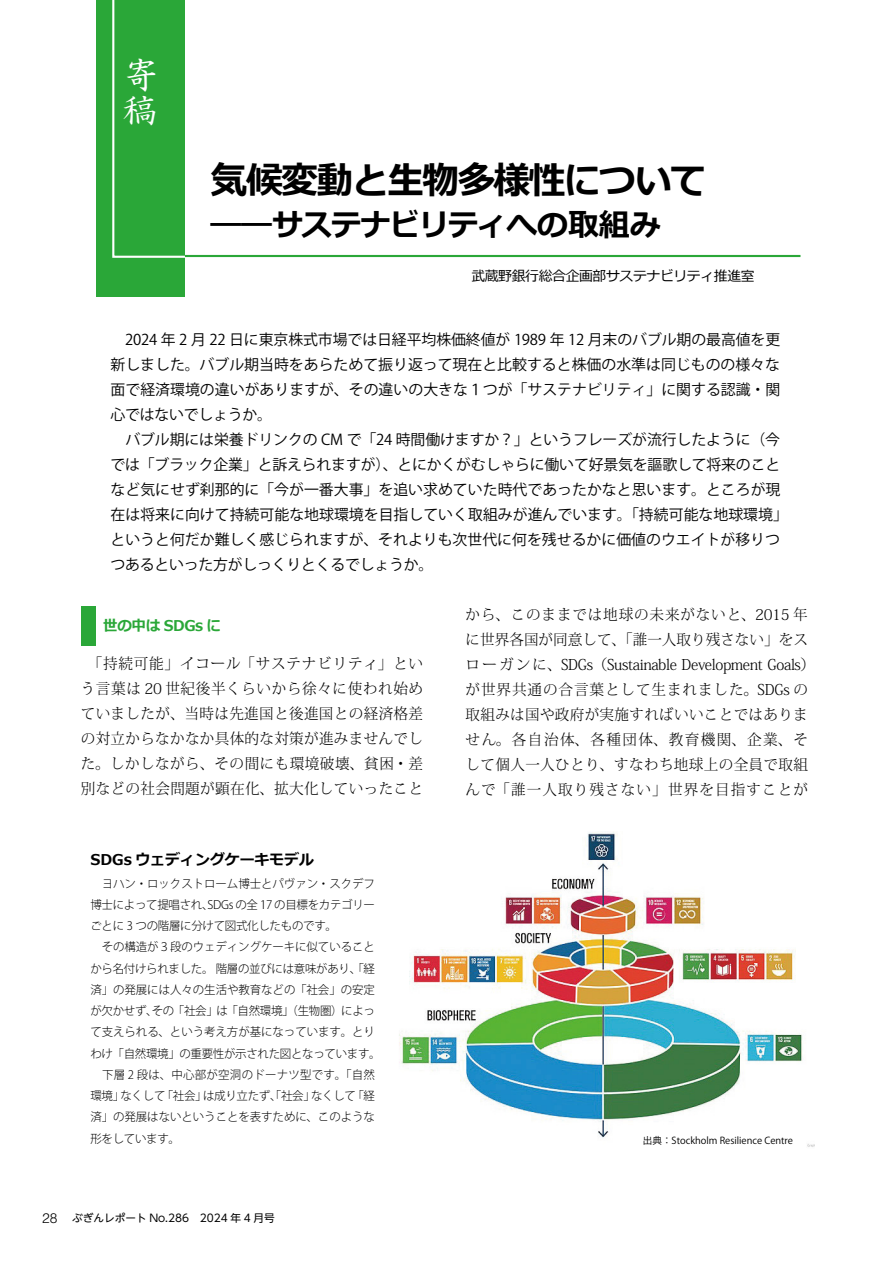
<style>
.page{position:relative;width:893px;height:1263px;background:#fff}
.page>*{position:absolute;margin:0;border:0;box-sizing:border-box;transform-origin:0 0}
.t1{font:700 37.2px "Meiryo";letter-spacing:-.05em;color:#000}
.t2{font:35.1px/35.1px "HG Seikaishotai PRO";color:#fff}
.t3{font:700 30.9px "Meiryo";letter-spacing:-.05em;color:#000}
.t4{font:14.85px/25px "Koz Go Pr 6 N";color:#000}
.t5{font:300 14.85px/25px "Koz Min Pr 6 N";letter-spacing:.025em;color:#000;text-align:justify}
.t6{font:700 14.85px "Meiryo";color:#000}
.t7{font:700 14.85px "Meiryo";letter-spacing:-.025em;color:#2aa738}
.t8{font:13.8px "Meiryo";letter-spacing:-.025em;color:#000}
.t9{font:300 11.7px/21.3px "Koz Go Pr 6 N";letter-spacing:-.005em;color:#000}
.t10{font:10.65px "UD Shin Go NT Pro";color:#000}
.t11{font:9.6px "Koz Go Pr 6 N";color:#000}
.s1{font-family:"Helvetica LT Std";font-weight:300;font-size:13.8px}
</style>
<div class="page">
<div style="left:96px;top:0;width:89px;height:297px;background:#2aa738"></div>
<svg style="left:112px;top:0;width:75px;height:258px"></svg>
<hr style="left:185px;top:255px;width:615px;height:2px;background:#2aa738">
<div style="left:81px;top:606px;width:15px;height:40px;background:#2aa738"></div>
<img style="left:399px;top:832px;width:416px;height:315px">
<h2 class="t2" style="left:123px;top:57px;width:34px">寄稿</h2>
<h1 class="t1" style="left:210px;top:154px;width:498px">気候変動と生物多様性について</h1>
<h3 class="t3" style="left:210px;top:203px;width:452px">――サステナビリティへの取組み</h3>
<p class="t8" style="left:471px;top:267px;width:285px">武蔵野銀行総合企画部サステナビリティ推進室</p>
<p class="t4" style="left:111px;top:327px;width:679px">　2024 年 2 月 22 日に東京株式市場では日経平均株価終値が 1989 年 12 月末のバブル期の最高値を更新しました。バブル期当時をあらためて振り返って現在と比較すると株価の水準は同じものの様々な面で経済環境の違いがありますが、その違いの大きな１つが「サステナビリティ」に関する認識・関心ではないでしょうか。<br>　バブル期には栄養ドリンクの CM で「24 時間働けますか？」というフレーズが流行したように（今では「ブラック企業」と訴えられますが）、とにかくがむしゃらに働いて好景気を謳歌して将来のことなど気にせず刹那的に「今が一番大事」を追い求めていた時代であったかなと思います。ところが現在は将来に向けて持続可能な地球環境を目指していく取組みが進んでいます。「持続可能な地球環境」というと何だか難しく感じられますが、それよりも次世代に何を残せるかに価値のウエイトが移りつつあるといった方がしっくりとくるでしょうか。</p>
<p class="t7" style="left:103px;top:616px;width:119px">世の中は SDGs に</p>
<p class="t5" style="left:81px;top:651px;width:344px">　「持続可能」イコール「サステナビリティ」という言葉は 20 世紀後半くらいから徐々に使われ始めていましたが、当時は先進国と後進国との経済格差の対立からなかなか具体的な対策が進みませんでした。しかしながら、その間にも環境破壊、貧困・差別などの社会問題が顕在化、拡大化していったこと</p>
<p class="t6" style="left:90px;top:849px;width:225px">SDGs ウェディングケーキモデル</p>
<p class="t9" style="left:90px;top:873px;width:292px">　ヨハン・ロックストローム博士とパヴァン・スクデフ博士によって提唱され、SDGs の全 17 の目標をカテゴリーごとに 3 つの階層に分けて図式化したものです。　<br>　その構造が３段のウェディングケーキに似ていることから名付けられました。 階層の並びには意味があり、「経済」の発展には人々の生活や教育などの「社会」の安定が欠かせず、その「社会」は「自然環境」（生物圏）によって支えられる、という考え方が基になっています。とりわけ「自然環境」の重要性が示された図となっています。　下層 2 段は、中心部が空洞のドーナツ型です。「自然環境」なくして「社会」は成り立たず、「社会」なくして「経済」の発展はないということを表すために、このような形をしています。</p>
<p class="t10" style="left:42px;top:1210px;width:234px"><span class="s1">28</span> ぶぎんレポート No.286　2024 年 4 月号</p>
<p class="t5" style="left:466px;top:602px;width:351px;text-align:left">から、このままでは地球の未来がないと、2015 年に世界各国が同意して、「誰一人取り残さない」をスローガンに、SDGs（Sustainable Development Goals）が世界共通の合言葉として生まれました。SDGs の取組みは国や政府が実施すればいいことではありません。各自治体、各種団体、教育機関、企業、そして個人一人ひとり、すなわち地球上の全員で取組んで「誰一人取り残さない」世界を目指すことが</p>
<p class="t11" style="left:643px;top:1135px;width:152px">出典：Stockholm Resilience Centre</p>
</div>
